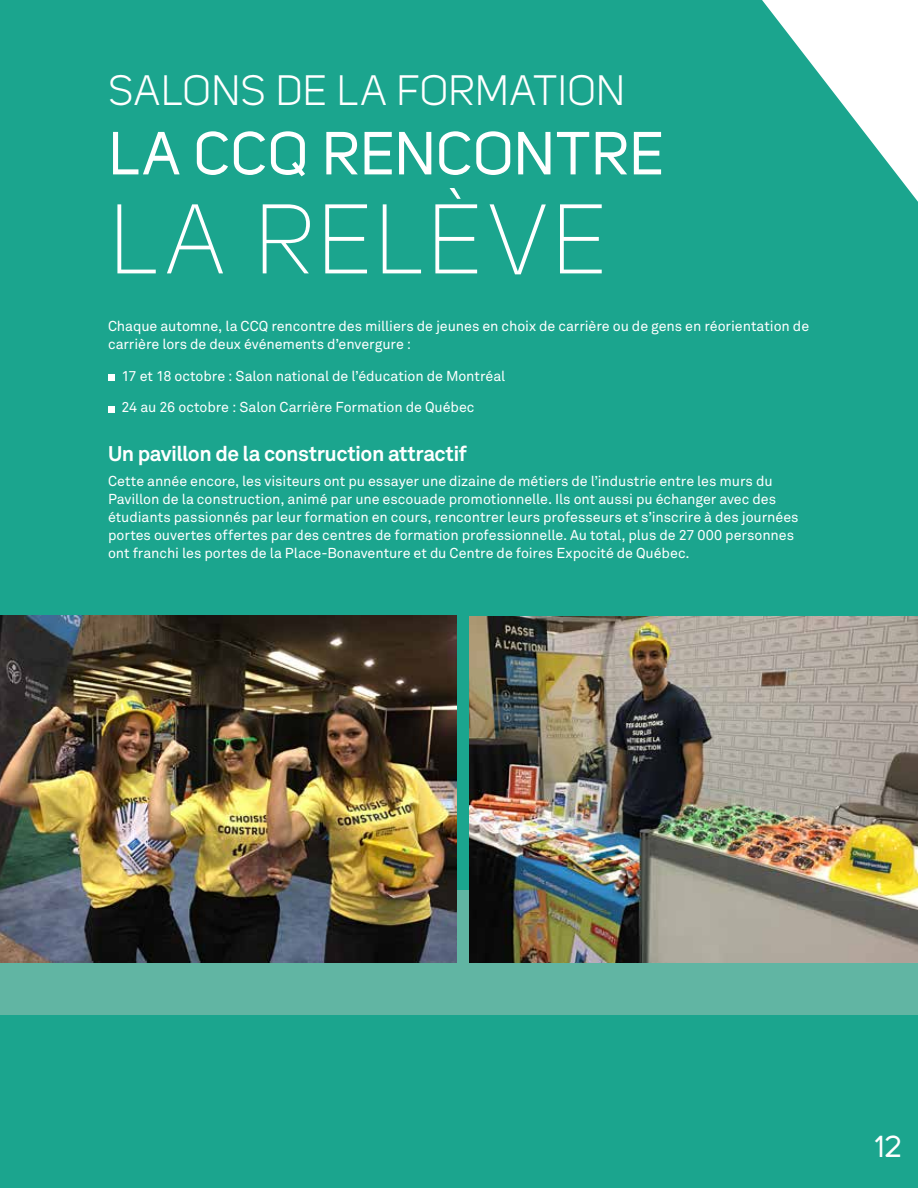
<style>
.page{position:relative;width:918px;height:1188px;background:#1ba58e}
.page>*{position:absolute;margin:0;border:0;box-sizing:border-box;transform-origin:0 0}
.t1{font:300 97.5px "Uni Sans";letter-spacing:.04em;color:#fff}
.t2{font:60px "Uni Sans";letter-spacing:.02em;color:#fff}
.t3{font:42px "Uni Sans";letter-spacing:.01em;color:#fff}
.t4{font:30px "Uni Sans";color:#fff}
.t5{font:700 21px "Akkurat Pro";letter-spacing:-.025em;color:#fff}
.t6{font:14.25px/18px "Akkurat Pro";letter-spacing:-.005em;color:#fff}
</style>
<div class="page">
<div style="left:0;top:890px;width:918px;height:125px;background:#61b5a3"></div>
<svg style="left:108px;top:375px;width:6px;height:6px"></svg>
<svg style="left:108px;top:406px;width:6px;height:6px"></svg>
<img style="left:470px;top:616px;width:448px;height:346px">
<img style="left:0;top:616px;width:457px;height:347px">
<h3 class="t3" style="left:108px;top:66px;width:518px">SALONS DE LA FORMATION</h3>
<h2 class="t2" style="left:109px;top:119px;width:557px">LA CCQ RENCONTRE</h2>
<h1 class="t1" style="left:109px;top:184px;width:499px">LA RELÈVE</h1>
<p class="t6" style="left:108px;top:317px;width:703px">Chaque automne, la CCQ rencontre des milliers de jeunes en choix de carrière ou de gens en réorientation de carrière lors de deux événements d’envergure :</p>
<p class="t6" style="left:121px;top:367px;width:385px">17 et 18 octobre : Salon national de l’éducation de Montréal</p>
<p class="t6" style="left:121px;top:398px;width:355px">24 au 26 octobre : Salon Carrière Formation de Québec</p>
<h3 class="t5" style="left:108px;top:441px;width:360px">Un pavillon de la construction attractif</h3>
<p class="t6" style="left:108px;top:472px;width:692px">Cette année encore, les visiteurs ont pu essayer une dizaine de métiers de l’industrie entre les murs du Pavillon de la construction, animé par une escouade promotionnelle. Ils ont aussi pu échanger avec des étudiants passionnés par leur formation en cours, rencontrer leurs professeurs et s’inscrire à des journées portes ouvertes offertes par des centres de formation professionnelle. Au total, plus de 27 000 personnes ont franchi les portes de la Place-Bonaventure et du Centre de foires Expocité de Québec.</p>
<h3 class="t4" style="left:875px;top:1129px;width:28px">12</h3>
</div>
